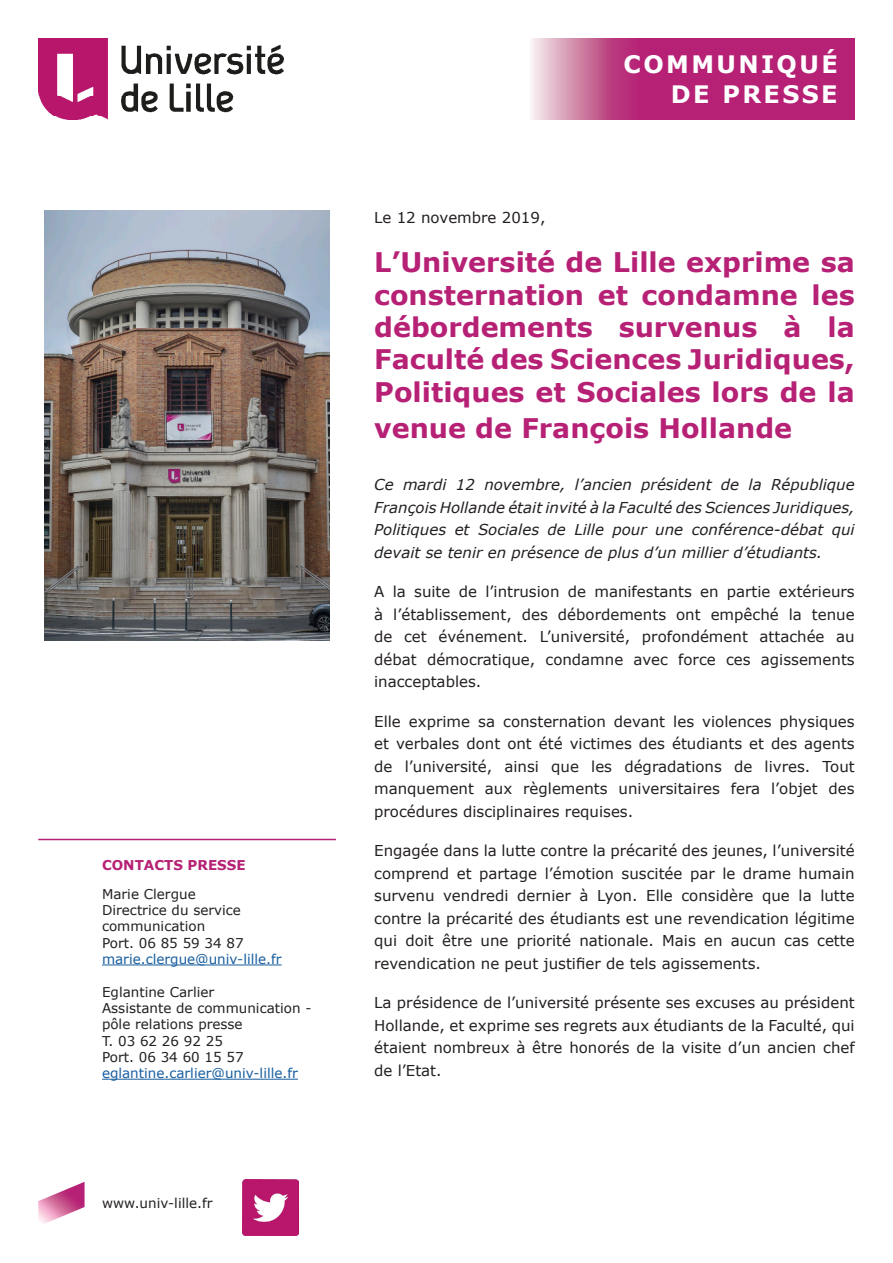
<style>
.page{position:relative;width:893px;height:1263px;background:#fff}
.page>*{position:absolute;margin:0;border:0;box-sizing:border-box;transform-origin:0 0}
.TITRE{font:700 27px/32.4px "Verdana";color:#b62175;text-align:justify}
.TITRE_TÉTIÈRE{font:700 24px/30px "Verdana";letter-spacing:.1em;color:#fff;text-align:right}
.TEXTE_INTRO{font:15px/22.5px "Verdana";color:#231f20;text-align:justify}
.TEXTE_INTRO-2{font:italic 15px/22.5px "Verdana";color:#231f20;text-align:justify}
.TEXTE_COURANT{font:15px "Verdana";color:#231f20}
.OURS{font:13.5px/16.2px "Verdana";color:#231f20}
.TITRE_SOUS-PARTIE{font:700 13.5px "Verdana";color:#b62175}
.s1{color:#175d9e}
</style>
<div class="page">
<img style="left:44px;top:210px;width:286px;height:430px">
<img style="left:38px;top:38px;width:245px;height:82px">
<svg style="left:38px;top:1182px;width:47px;height:42px"></svg>
<img style="left:242px;top:1179px;width:57px;height:57px">
<svg style="left:531px;top:38px;width:324px;height:82px;background:#be4085"></svg>
<hr style="left:38px;top:839px;width:298px;height:1px;background:#b62175">
<hr style="left:102px;top:964px;width:180px;height:1px;background:#175d9e">
<hr style="left:102px;top:1079px;width:196px;height:1px;background:#175d9e">
<p class="TITRE_SOUS-PARTIE" style="left:102px;top:855px;width:145px">CONTACTS PRESSE</p>
<p class="OURS" style="left:102px;top:886px;width:181px">Marie Clergue<br>Directrice du service communication<br>Port. 06 85 59 34 87 <span class="s1">marie.clergue@univ-lille.fr</span></p>
<p class="OURS" style="left:102px;top:984px;width:211px">Eglantine Carlier<br>Assistante de communication - pôle relations presse<br>T. 03 62 26 92 25<br>Port. 06 34 60 15 57 <span class="s1">eglantine.carlier@univ-lille.fr</span></p>
<p class="OURS" style="left:102px;top:1194px;width:112px">www.univ-lille.fr</p>
<p class="TITRE_TÉTIÈRE" style="left:624px;top:49px;width:216px">COMMUNIQUÉ<br>DE PRESSE</p>
<p class="TEXTE_COURANT" style="left:374px;top:207px;width:173px">Le 12 novembre 2019,</p>
<p class="TITRE" style="left:374px;top:246px;width:482px">L’Université de Lille exprime sa consternation et condamne les débordements survenus à la Faculté des Sciences Juridiques, Politiques et Sociales lors de la</p>
<p class="TITRE" style="left:374px;top:411px;width:419px">venue de François Hollande</p>
<p class="TEXTE_INTRO-2" style="left:374px;top:473px;width:482px">Ce mardi 12 novembre, l’ancien président de la République François Hollande était invité à la Faculté des Sciences Juridiques, Politiques et Sociales de Lille pour une conférence-débat qui devait se tenir en présence de plus d’un millier d’étudiants.</p>
<p class="TEXTE_INTRO" style="left:374px;top:580px;width:482px">A la suite de l’intrusion de manifestants en partie extérieurs à l’établissement, des débordements ont empêché la tenue de cet événement. L’université, profondément attachée au débat démocratique, condamne avec force ces agissements inacceptables.</p>
<p class="TEXTE_INTRO" style="left:374px;top:710px;width:482px">Elle exprime sa consternation devant les violences physiques et verbales dont ont été victimes des étudiants et des agents de l’université, ainsi que les dégradations de livres. Tout manquement aux règlements universitaires fera l’objet des procédures disciplinaires requises.</p>
<p class="TEXTE_INTRO" style="left:374px;top:839px;width:482px">Engagée dans la lutte contre la précarité des jeunes, l’université comprend et partage l’émotion suscitée par le drame humain survenu vendredi dernier à Lyon. Elle considère que la lutte contre la précarité des étudiants est une revendication légitime qui doit être une priorité nationale. Mais en aucun cas cette revendication ne peut justifier de tels agissements.</p>
<p class="TEXTE_INTRO" style="left:374px;top:991px;width:482px">La présidence de l’université présente ses excuses au président Hollande, et exprime ses regrets aux étudiants de la Faculté, qui étaient nombreux à être honorés de la visite d’un ancien chef de l’Etat.</p>
</div>
